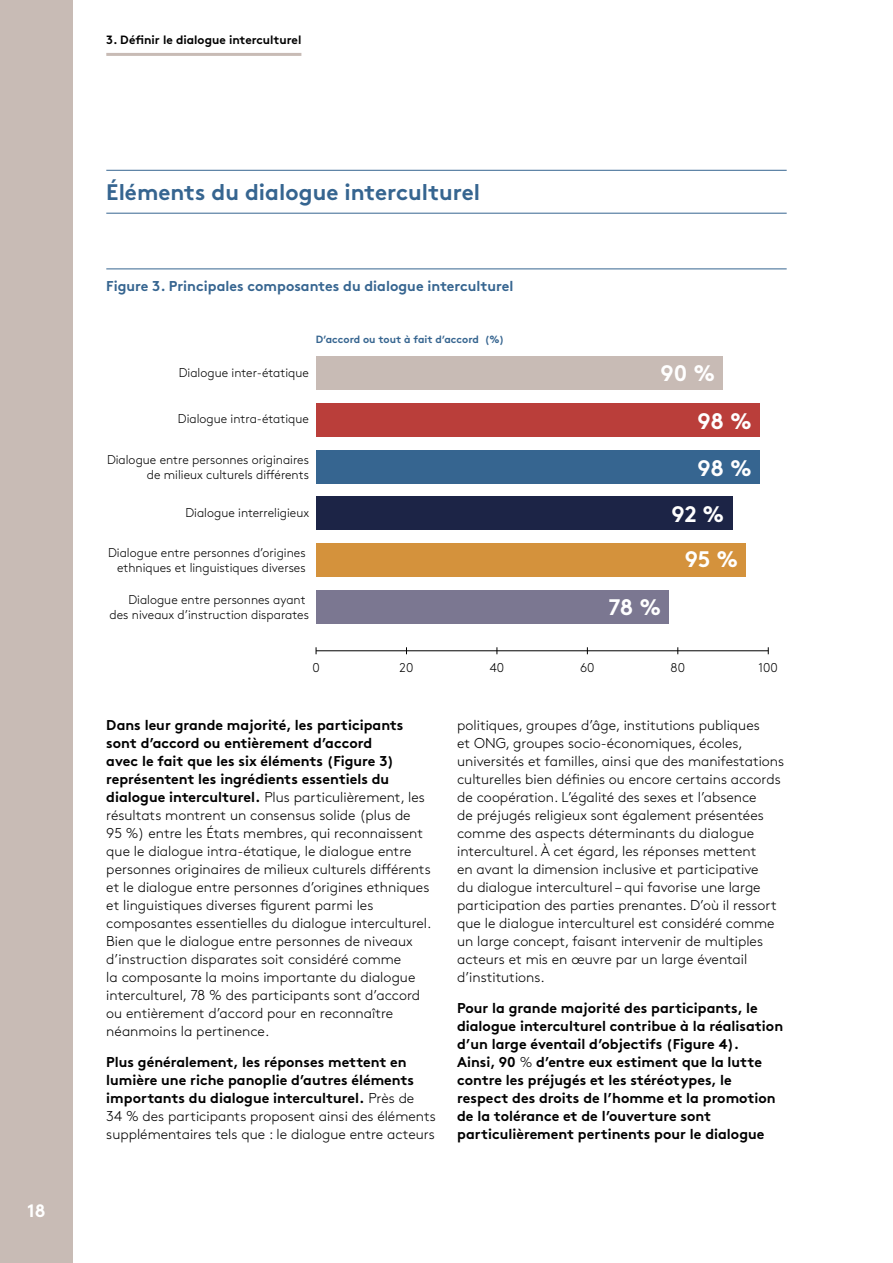
<style>
.page{position:relative;width:893px;height:1263px;background:#fff}
.page>*{position:absolute;margin:0;border:0;box-sizing:border-box;transform-origin:0 0}
.t1{font:700 22.5px "Brown Std";color:#366590}
.t2{font:700 22.5px "Brown Std";letter-spacing:-.01em;color:#fff}
.t3{font:700 18px "Brown Std";color:#fff}
.t4{font:300 14.25px/18px "Brown Std";color:#000}
.t5{font:700 14.25px/18px "Brown Std";color:#000}
.t6{font:700 14.25px "Brown Std";color:#366590}
.t7{font:300 12.75px/15.3px "Brown Std";color:#000;text-align:right}
.t8{font:700 12px "Brown Std";color:#000}
.t9{font:700 10.5px "Brown Std";color:#366590}
.s1{font-weight:700}
.s2{font-weight:300}
</style>
<div class="page">
<hr style="left:106px;top:53px;width:195px;height:3px;background:#c8bbb5">
<div style="left:0;top:0;width:73px;height:1263px;background:#c8bbb5"></div>
<hr style="left:106px;top:170px;width:681px;height:1px;background:#366590">
<hr style="left:106px;top:213px;width:681px;height:1px;background:#366590">
<hr style="left:106px;top:268px;width:681px;height:1px;background:#366590">
<hr style="left:316px;top:650px;width:452px;height:1px;background:#000">
<div style="left:316px;top:357px;width:407px;height:33px;background:#c8bbb5"></div>
<div style="left:316px;top:403px;width:443px;height:34px;background:#ba3e3a"></div>
<div style="left:316px;top:450px;width:443px;height:33px;background:#366590"></div>
<div style="left:316px;top:497px;width:416px;height:33px;background:#1c2446"></div>
<div style="left:316px;top:543px;width:430px;height:34px;background:#d4923c"></div>
<div style="left:316px;top:590px;width:353px;height:33px;background:#7b7791"></div>
<p class="t3" style="left:27px;top:1200px;width:20px">18</p>
<p class="t8" style="left:106px;top:33px;width:36px">3. Définirledialogueinterculture</p>
<h1 class="t1" style="left:106px;top:179px;width:375px">Éléments du dialogue interculturel</h1>
<p class="t6" style="left:106px;top:277px;width:409px">Figure 3. Principales composantes du dialogue interculturel</p>
<p class="t9" style="left:316px;top:332px;width:190px">D’accord ou tout à fait d’accord (%)</p>
<p class="t7" style="left:179px;top:365px;width:132px">Dialogue inter-étatique</p>
<p class="t7" style="left:178px;top:412px;width:133px">Dialogue intra-étatique</p>
<p class="t7" style="left:107px;top:452px;width:203px">Dialogue entre personnes originaires de milieux culturels di-érents</p>
<p class="t7" style="left:185px;top:505px;width:125px">Dialogue interreligieux</p>
<p class="t7" style="left:108px;top:545px;width:199px">Dialogue entre personnes d’origines ethniques et linguistiques diverses</p>
<p class="t7" style="left:110px;top:592px;width:201px">Dialogue entre personnes ayant<br>des niveaux d’instruction disparates</p>
<h1 class="t2" style="left:660px;top:359px;width:56px">90 %</h1>
<h1 class="t2" style="left:697px;top:407px;width:56px">98 %</h1>
<h1 class="t2" style="left:697px;top:454px;width:56px">98 %</h1>
<h1 class="t2" style="left:672px;top:501px;width:54px">92 %</h1>
<h1 class="t2" style="left:685px;top:546px;width:55px">95 %</h1>
<h1 class="t2" style="left:608px;top:593px;width:54px">78 %</h1>
<p class="t7" style="left:312px;top:660px;width:9px">0</p>
<p class="t7" style="left:400px;top:660px;width:15px">20</p>
<p class="t7" style="left:490px;top:660px;width:16px">40</p>
<p class="t7" style="left:580px;top:660px;width:16px">60</p>
<p class="t7" style="left:671px;top:660px;width:16px">80</p>
<p class="t7" style="left:759px;top:660px;width:21px">100</p>
<p class="t4" style="left:106px;top:716px;width:327px"><span class="s1">Dans leur grande majorité, les participants sont d’accord ou entièrement d’accord<br>avec le fait que les six éléments (Figure 3) représentent les ingrédients essentiels du dialogue interculturel.</span> Plus particulièrement, les résultats montrent un consensus solide (plus de<br>95 %) entre les États membres, qui reconnaissent que le dialogue intra-étatique, le dialogue entre personnes originaires de milieux culturels différents et le dialogue entre personnes d’origines ethniques et linguistiques diverses figurent parmi les composantes essentielles du dialogue interculturel.<br>Bien que le dialogue entre personnes de niveaux d’instruction disparates soit considéré comme<br>la composante la moins importante du dialogue interculturel, 78 % des participants sont d’accord ou entièrement d’accord pour en reconnaître néanmoins la pertinence.</p>
<p class="t5" style="left:106px;top:1053px;width:331px">Plus généralement, les réponses mettent en lumière une riche panoplie d’autres éléments importants du dialogue interculturel. <span class="s2">Près de<br>34 % des participants proposent ainsi des éléments supplémentaires tels que : le dialogue entre acteurs</span></p>
<p class="t4" style="left:457px;top:716px;width:329px">politiques, groupes d’âge, institutions publiques<br>et ONG, groupes socio-économiques, écoles, universités et familles, ainsi que des manifestations culturelles bien définies ou encore certains accords de coopération. L’égalité des sexes et l’absence<br>de préjugés religieux sont également présentées comme des aspects déterminants du dialogue interculturel. À cet égard, les réponses mettent<br>en avant la dimension inclusive et participative<br>du dialogue interculturel – qui favorise une large participation des parties prenantes. D’où il ressort que le dialogue interculturel est considéré comme un large concept, faisant intervenir de multiples acteurs et mis en œuvre par un large éventail d’institutions.</p>
<p class="t5" style="left:457px;top:999px;width:328px">Pour la grande majorité des participants, le dialogue interculturel contribue à la réalisation d’un large éventail d’objectifs (Figure 4).<br>Ainsi, 90 <span class="s2">%</span> d’entre eux estiment que la lutte contre les préjugés et les stéréotypes, le respect des droits de l’homme et la promotion de la tolérance et de l’ouverture sont particulièrement pertinents pour le dialogue</p>
</div>
